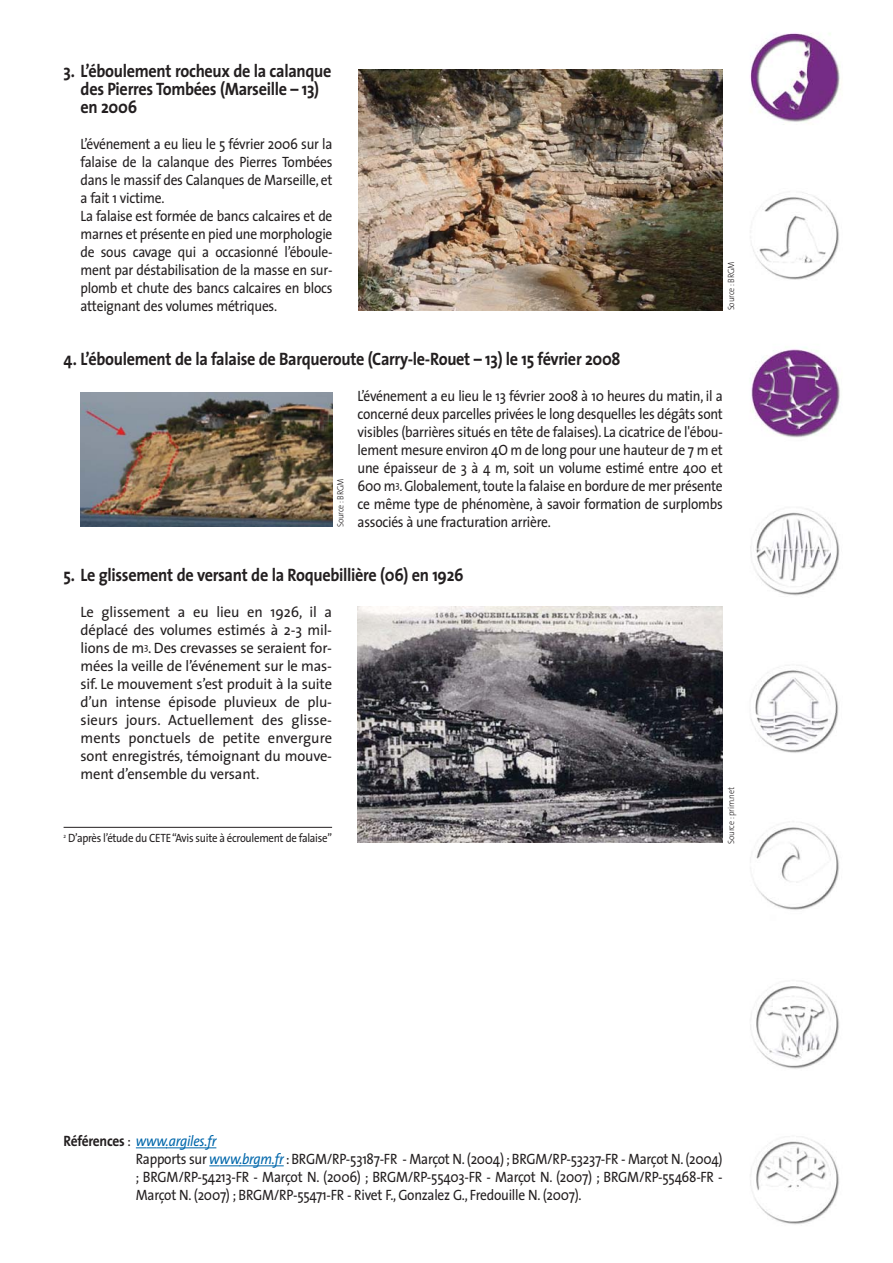
<style>
.page{position:relative;width:893px;height:1263px;background:#fff}
.page>*{position:absolute;margin:0;border:0;box-sizing:border-box;transform-origin:0 0}
.t1{font:700 18px/18px "The Sans";letter-spacing:-.02em;color:#231f20;scale:.9 1}
.t2{font:15px/18px "The Sans";letter-spacing:-.02em;color:#231f20;scale:.9 1}
.t3{font:15px/18px "The Sans";letter-spacing:-.02em;color:#231f20;text-align:justify}
.t4{font:12px "The Sans";letter-spacing:-.025em;color:#231f20;scale:.9 1}
.t5{font:300 9px "The Sans";letter-spacing:-.02em;color:#231f20;scale:.9 1}
.s1{font-weight:700}
.s2{font-style:italic;color:#0067ab}
</style>
<div class="page">
<img style="left:750px;top:33px;width:91px;height:1192px">
<img style="left:358px;top:70px;width:365px;height:240px">
<img style="left:81px;top:392px;width:251px;height:134px">
<img style="left:358px;top:607px;width:365px;height:236px">
<hr style="left:64px;top:827px;width:268px;height:1px;background:#231f20">
<svg style="left:136px;top:1148px;width:44px;height:1px"></svg>
<hr style="left:180px;top:1148px;width:36px;height:1px;background:#0067ab">
<svg style="left:209px;top:1166px;width:45px;height:1px"></svg>
<hr style="left:254px;top:1166px;width:30px;height:1px;background:#0067ab">
<p class="t1" style="left:81px;top:63px;width:280px;text-indent:-17px">3. L’éboulement rocheux de la calanque des Pierres Tombées (Marseille – 13) en 2006</p>
<p class="t2" style="left:81px;top:137px;width:281px">L’événement a eu lieu le 5 février 2006 sur la falaise de la calanque des Pierres Tombées dans le massif des Calanques de Marseille, et a fait 1 victime.<br>La falaise est formée de bancs calcaires et de marnes et présente en pied une morphologie de sous cavage qui a occasionné l’éboule&shy;ment par déstabilisation de la masse en sur&shy;plomb et chute des bancs calcaires en blocs atteignant des volumes métriques.</p>
<p class="t1" style="left:64px;top:351px;width:620px">4. L’éboulement de la falaise de Barqueroute (Carry-le-Rouet – 13) le 15 février 2008</p>
<p class="t2" style="left:358px;top:389px;width:407px;text-align:justify">L’événement a eu lieu le 13 février 2008 à 10 heures du matin, il a concerné deux parcelles privées le long desquelles les dégâts sont visibles (barrières situés en tête de falaises). La cicatrice de l'ébou&shy;lement mesure environ 4O m de long pour une hauteur de 7 m et une épaisseur de 3 à 4 m, soit un volume estimé entre 400 et 600 m<sup>3</sup>. Globalement, toute la falaise en bordure de mer présente ce même type de phénomène, à savoir formation de surplombs associés à une fracturation arrière.</p>
<p class="t5" style="left:727px;top:310px;width:56px;rotate:-90deg">Source : BRGM</p>
<p class="t5" style="left:337px;top:527px;width:56px;rotate:-90deg">Source : BRGM</p>
<p class="t1" style="left:64px;top:567px;width:446px">5. Le glissement de versant de la Roquebillière (06) en 1926</p>
<p class="t3" style="left:81px;top:605px;width:253px">Le glissement a eu lieu en 1926, il a déplacé des volumes estimés à 2-3 mil&shy;lions de m<sup>3</sup>. Des crevasses se seraient for&shy;mées la veille de l’événement sur le mas&shy;sif. Le mouvement s’est produit à la suite d’un intense épisode pluvieux de plu&shy;sieurs jours. Actuellement des glisse&shy;ments ponctuels de petite envergure sont enregistrés, témoignant du mouve&shy;ment d’ensemble du versant.</p>
<p class="t4" style="left:64px;top:834px;width:300px"><sup>2</sup> D’après l’étude du CETE “Avis suite à écroulement de falaise”</p>
<p class="t5" style="left:727px;top:844px;width:64px;rotate:-90deg">Source : prim.net</p>
<p class="t2" style="left:136px;top:1133px;width:653px;text-indent:-72px"><span class="s1">Références</span> : <span class="s2">www.argiles.fr<br></span>Rapports sur <span class="s2">www.brgm.fr</span> : BRGM/RP-53187-FR - Marçot N. (2004) ; BRGM/RP-53237-FR - Marçot N. (2004) ; BRGM/RP-54213-FR - Marçot N. (2006) ; BRGM/RP-55403-FR - Marçot N. (2007) ; BRGM/RP-55468-FR - Marçot N. (2007) ; BRGM/RP-55471-FR - Rivet F., Gonzalez G., Fredouille N. (2007).</p>
</div>
